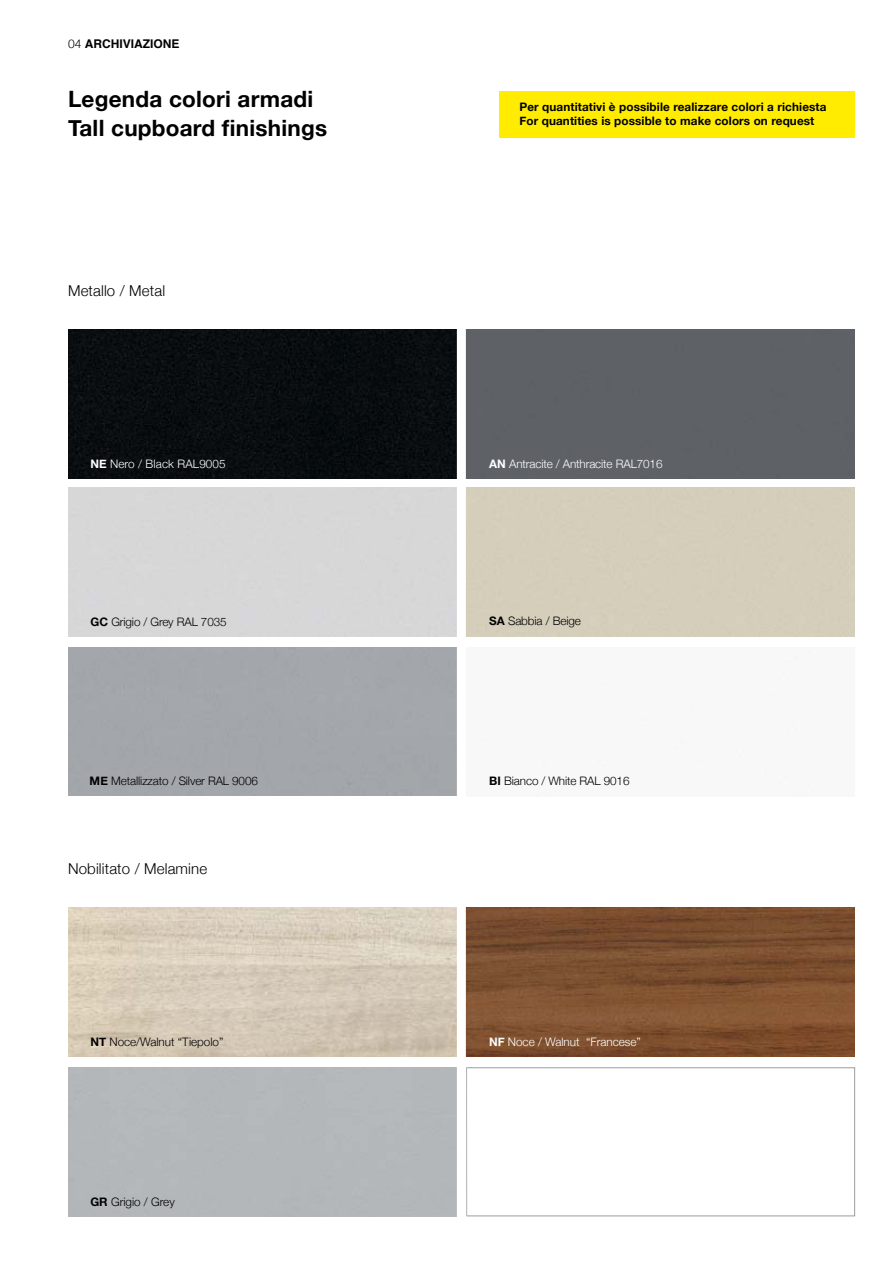
<style>
.page{position:relative;width:893px;height:1263px;background:#fff}
.page>*{position:absolute;margin:0;border:0;box-sizing:border-box;transform-origin:0 0}
.t1{font:700 22.5px/28.5px "Helvetica Neue";letter-spacing:.01em;color:#000}
.t2{font:300 15px "Helvetica Neue";letter-spacing:.01em;color:#000}
.t3{font:700 12px "Helvetica";color:#000}
.t4{font:300 11.7px "Helvetica Neue";letter-spacing:-.01em;color:#000}
.t5{font:700 11.7px/14px "Helvetica Neue";letter-spacing:.01em;color:#000}
.t6{font:300 11.7px "Helvetica Neue";color:#fff}
.s1{font-family:"Helvetica Neue";font-weight:300}
.s2{font-weight:700}
</style>
<div class="page">
<img style="left:466px;top:908px;width:389px;height:149px">
<img style="left:68px;top:908px;width:389px;height:149px">
<img style="left:68px;top:330px;width:787px;height:149px">
<div style="left:500px;top:91px;width:355px;height:46px;background:#ffec00"></div>
<div style="left:461px;top:487px;width:394px;height:149px;background:#d5d1be"></div>
<div style="left:457px;top:308px;width:9px;height:926px;background:#fff"></div>
<div style="left:466px;top:1067px;width:389px;height:149px;border:1px solid #9b9c9e"></div>
<hr style="left:466px;top:1067px;width:1px;height:149px;background:#b0b1b3">
<p class="t3" style="left:68px;top:34px;width:113px"><span class="s1">04</span> ARCHIVIAZIONE</p>
<h1 class="t1" style="left:68px;top:84px;width:261px">Legenda colori armadi<br>Tall cupboard finishings</h1>
<p class="t2" style="left:68px;top:281px;width:99px">Metallo / Metal</p>
<p class="t5" style="left:519px;top:100px;width:309px">Per quantitativi è possibile realizzare colori a richiesta<br>For quantities is possible to make colors on request</p>
<p class="t6" style="left:90px;top:457px;width:137px"><span class="s2">NE</span> Nero / Black RAL9005</p>
<p class="t6" style="left:489px;top:457px;width:175px"><span class="s2">AN</span> Antracite / Anthracite RAL7016</p>
<p class="t4" style="left:90px;top:614px;width:138px"><span class="s2">GC</span> Grigio / Grey RAL 7035</p>
<p class="t4" style="left:489px;top:614px;width:93px"><span class="s2">SA</span> Sabbia / Beige</p>
<p class="t4" style="left:90px;top:774px;width:170px"><span class="s2">ME</span> Metallizzato / Silver RAL 9006</p>
<p class="t4" style="left:489px;top:774px;width:142px"><span class="s2">BI</span> Bianco / White RAL 9016</p>
<p class="t2" style="left:68px;top:859px;width:141px">Nobilitato / Melamine</p>
<p class="t4" style="left:90px;top:1034px;width:135px"><span class="s2">NT</span> Noce/Walnut “Tiepolo”</p>
<p class="t6" style="left:489px;top:1034px;width:153px"><span class="s2">NF</span> Noce / Walnut “Francese”</p>
<p class="t4" style="left:90px;top:1194px;width:86px"><span class="s2">GR</span> Grigio / Grey</p>
</div>
